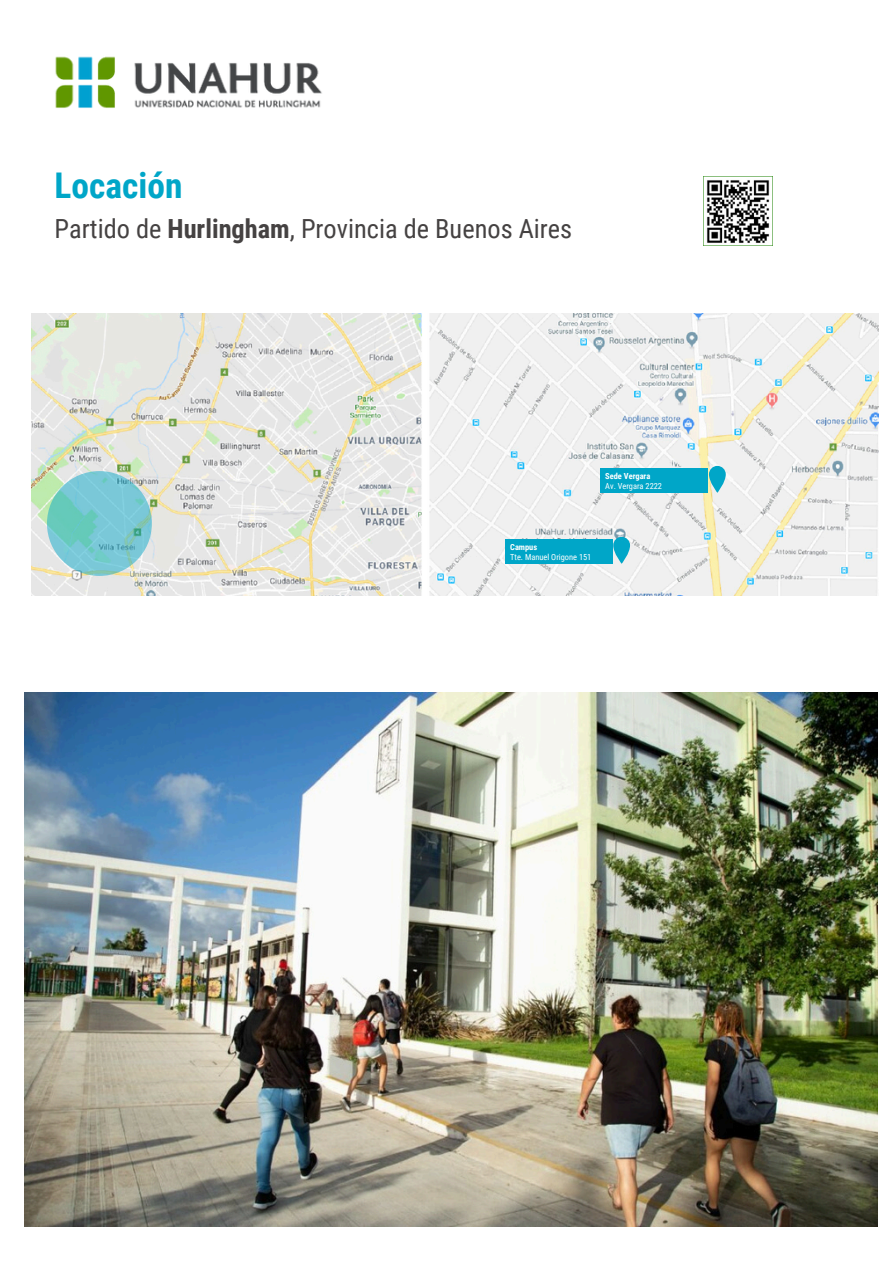
<style>
.page{position:relative;width:894px;height:1264px;background:#fff}
.page>*{position:absolute;margin:0;border:0;box-sizing:border-box;transform-origin:0 0}
.t1{font:700 35.4px "Roboto Condensed";color:#00a6c8}
.t2{font:26.4px "Roboto Condensed";color:#454242}
.t3{font:8.4px/9.9px "Roboto Condensed";color:#fff}
.s1{font-weight:700}
</style>
<div class="page">
<img style="left:31px;top:314px;width:846px;height:281px">
<svg style="left:47px;top:471px;width:105px;height:105px;background:#76c8cf"></svg>
<div style="left:506px;top:539px;width:106px;height:24px;background:#00a6c8"></div>
<svg style="left:613px;top:537px;width:17px;height:26px"></svg>
<div style="left:616px;top:540px;width:11px;height:11px;background:#00a6c8;border-radius:50%"></div>
<div style="left:600px;top:468px;width:107px;height:25px;background:#00a6c8"></div>
<svg style="left:708px;top:466px;width:17px;height:27px"></svg>
<div style="left:711px;top:469px;width:11px;height:11px;background:#00a6c8;border-radius:50%"></div>
<svg style="left:703px;top:176px;width:69px;height:70px"></svg>
<img style="left:55px;top:56px;width:267px;height:52px">
<img style="left:24px;top:692px;width:853px;height:534px">
<p class="t1" style="left:55px;top:165px;width:129px">Locación</p>
<p class="t2" style="left:55px;top:214px;width:519px">Partido de <span class="s1">Hurlingham</span>, Provincia de Buenos Aires</p>
<p class="t3" style="left:605px;top:471px;width:58px"><span class="s1">Sede Vergara<br></span>Av. Vergara 2222</p>
<h1 class="t3" style="left:510px;top:542px;width:83px"><span class="s1">Campus<br></span>Tte. Manuel Origone 151</h1>
</div>
